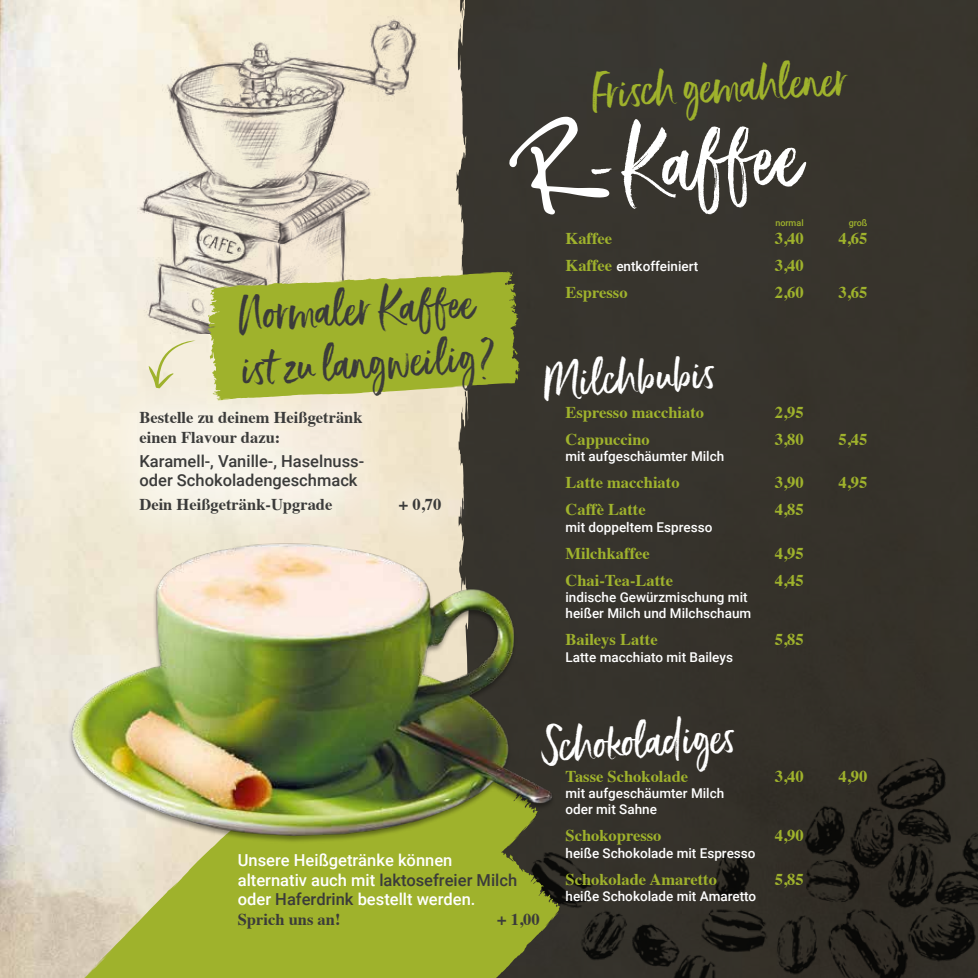
<style>
.page{position:relative;width:978px;height:978px;background:#fff}
.page>*{position:absolute;margin:0;border:0;box-sizing:border-box;transform-origin:0 0}
.t1{font:84px "Ernestand Emily Upright";color:#fff}
.t2{font:45px/54px "Ernestand Emily Upright";color:#3b3b3a}
.t3{font:45px "Ernestand Emily Upright";color:#fff}
.t4{font:45px "Ernestand Emily Upright";color:#9fb22c}
.t5{font:700 16.5px "Times";color:#9fb22c}
.t6{font:700 16.5px/19.8px "Times";color:#3b3b3a}
.t7{font:500 16.5px/19.8px "Roboto";color:#fff}
.t8{font:500 16.5px/19.8px "Roboto";color:#3b3b3a}
.t9{font:500 13.5px/16.2px "Roboto";color:#fff}
.t10{font:500 9px "Roboto";color:#9fb22c}
.s1{font-family:"Times";font-weight:700;font-size:16.5px;color:#9fb22c}
.s2{color:#3b3b3a}
</style>
<div class="page">
<img style="left:0;top:0;width:456px;height:978px">
<img style="left:137px;top:0;width:283px;height:334px">
<div style="left:456px;top:0;width:522px;height:978px;background:#37332c"></div>
<svg style="left:48px;top:725px;width:512px;height:253px;background:#a5b147"></svg>
<img style="left:56px;top:497px;width:529px;height:377px">
<div style="left:105px;top:377px;width:369px;height:172px;background:#fff;opacity:.75"></div>
<svg style="left:509px;top:117px;width:101px;height:98px"></svg>
<svg style="left:149px;top:341px;width:47px;height:48px;background:#ebe7c8"></svg>
<svg style="left:208px;top:272px;width:311px;height:128px;background:#a3b23d"></svg>
<h2 class="t4" style="left:591px;top:64px;width:258px;rotate:-3deg">Frisch gemahlener</h2>
<h1 class="t1" style="left:586px;top:113px;width:192px;rotate:-3deg">- Kaff ee</h1>
<h2 class="t2" style="left:239px;top:286px;width:256px;rotate:-3deg">Normaler Kaff ee ist zu langweilig?</h2>
<p class="t6" style="left:139px;top:405px;width:225px">Bestelle zu deinem Heißgetränk einen Flavour dazu:</p>
<p class="t8" style="left:139px;top:450px;width:226px">Karamell-, Vanille-, Haselnuss&shy;oder Schokoladengeschmack</p>
<p class="t6" style="left:139px;top:493px;width:194px">Dein Heißgetränk-Upgrade</p>
<p class="t6" style="left:399px;top:493px;width:44px">+ 0,70</p>
<p class="t10" style="left:775px;top:216px;width:30px">normal</p>
<p class="t10" style="left:849px;top:216px;width:20px">groß</p>
<p class="t5" style="left:566px;top:222px;width:48px">Kaffee</p>
<p class="t5" style="left:775px;top:222px;width:30px">3,40</p>
<p class="t5" style="left:839px;top:222px;width:30px">4,65</p>
<p class="t9" style="left:566px;top:257px;width:134px"><span class="s1">Kaffee</span> entkoffeiniert</p>
<p class="t5" style="left:775px;top:249px;width:30px">3,40</p>
<p class="t5" style="left:566px;top:276px;width:64px">Espresso</p>
<p class="t5" style="left:775px;top:276px;width:30px">2,60</p>
<p class="t5" style="left:839px;top:276px;width:30px">3,65</p>
<h2 class="t3" style="left:541px;top:353px;width:175px;rotate:-3deg">Milchbubis</h2>
<p class="t5" style="left:566px;top:396px;width:140px">Espresso macchiato</p>
<p class="t5" style="left:775px;top:396px;width:30px">2,95</p>
<p class="t5" style="left:566px;top:423px;width:86px">Cappuccino</p>
<p class="t5" style="left:775px;top:423px;width:30px">3,80</p>
<p class="t5" style="left:839px;top:423px;width:30px">5,45</p>
<p class="t9" style="left:566px;top:448px;width:160px">mit aufgeschäumter Milch</p>
<p class="t5" style="left:566px;top:467px;width:116px">Latte macchiato</p>
<p class="t5" style="left:775px;top:467px;width:30px">3,90</p>
<p class="t5" style="left:839px;top:467px;width:30px">4,95</p>
<p class="t5" style="left:566px;top:494px;width:82px">Caffè Latte</p>
<p class="t5" style="left:775px;top:494px;width:30px">4,85</p>
<p class="t9" style="left:566px;top:518px;width:148px">mit doppeltem Espresso</p>
<p class="t5" style="left:566px;top:537px;width:86px">Milchkaffee</p>
<p class="t5" style="left:775px;top:537px;width:30px">4,95</p>
<p class="t5" style="left:566px;top:564px;width:109px">Chai-Tea-Latte</p>
<p class="t5" style="left:775px;top:564px;width:30px">4,45</p>
<p class="t9" style="left:566px;top:589px;width:187px">indische Gewürzmischung mit heißer Milch und Milchschaum</p>
<p class="t5" style="left:566px;top:624px;width:94px">Baileys Latte</p>
<p class="t5" style="left:775px;top:624px;width:30px">5,85</p>
<p class="t9" style="left:566px;top:648px;width:169px">Latte macchiato mit Baileys</p>
<h2 class="t3" style="left:541px;top:718px;width:195px;rotate:-3deg">Schokoladiges</h2>
<p class="t5" style="left:566px;top:760px;width:124px">Tasse Schokolade</p>
<p class="t5" style="left:775px;top:760px;width:30px">3,40</p>
<p class="t5" style="left:839px;top:760px;width:30px">4,90</p>
<p class="t9" style="left:566px;top:785px;width:160px">mit aufgeschäumter Milch oder mit Sahne</p>
<p class="t5" style="left:566px;top:820px;width:97px">Schokopresso</p>
<p class="t5" style="left:775px;top:820px;width:30px">4,90</p>
<p class="t9" style="left:566px;top:845px;width:192px">heiße Schokolade mit Espresso</p>
<p class="t5" style="left:566px;top:864px;width:153px">Schokolade Amaretto</p>
<p class="t5" style="left:775px;top:864px;width:30px">5,85</p>
<p class="t9" style="left:566px;top:888px;width:192px">heiße Schokolade mit Amaretto</p>
<p class="t7" style="left:238px;top:849px;width:281px">Unsere Heißgetränke können alternativ auch mit <span class="s2">laktosefreier Milch </span>oder <span class="s2">Haferdrink</span> bestellt werden.</p>
<p class="t6" style="left:238px;top:908px;width:104px">Sprich uns an!</p>
<p class="t6" style="left:497px;top:908px;width:44px">+ 1,00</p>
</div>
